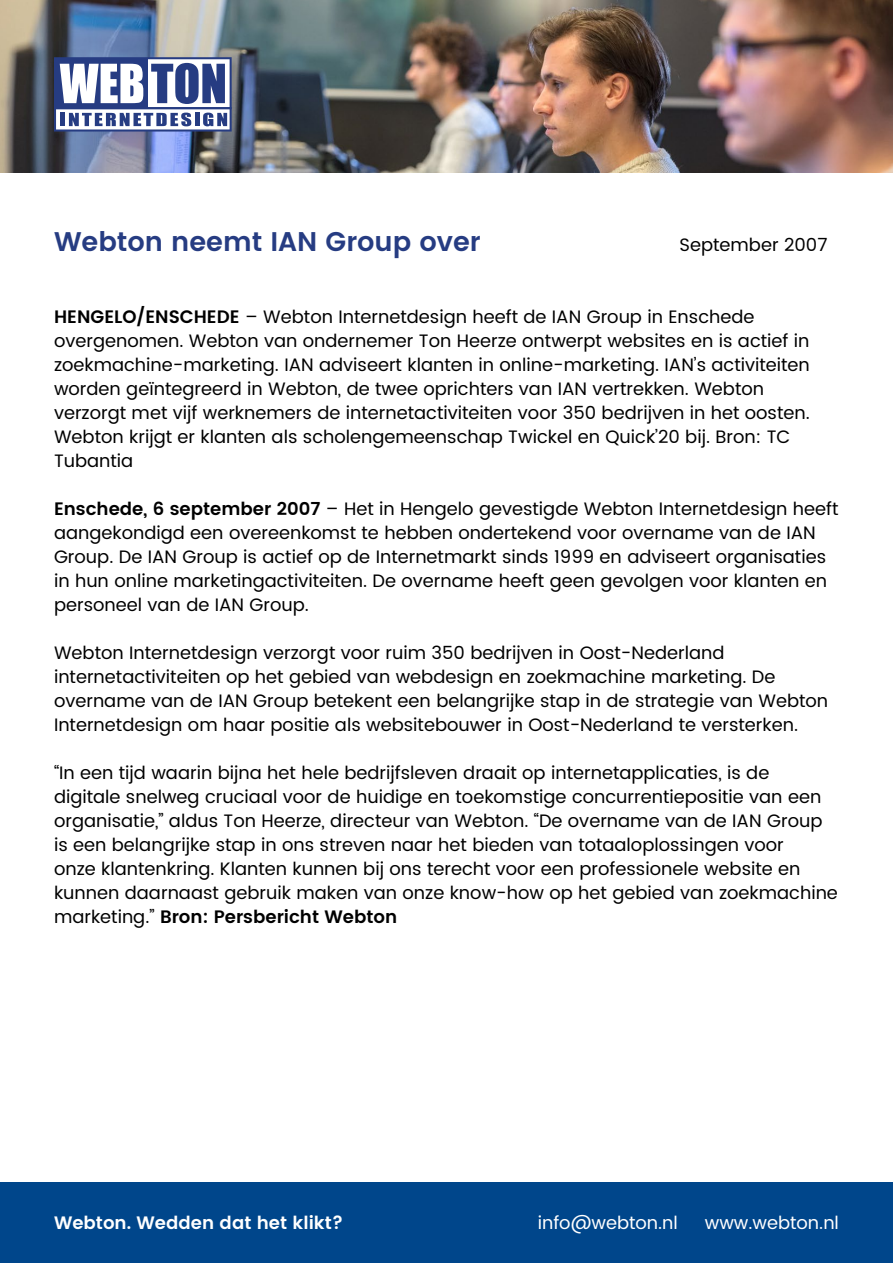
<style>
.page{position:relative;width:893px;height:1263px;background:#fff}
.page>*{position:absolute;margin:0;border:0;box-sizing:border-box;transform-origin:0 0}
.t1{font:600 27px "Poppins";color:#263c82}
.t2{font:18px/24px "Poppins";color:#000}
.t3{font:18px "Poppins";color:#fff}
.t4{font:600 18px "Poppins";color:#fff}
.s1{font-weight:600}
</style>
<div class="page">
<img style="left:0;top:0;width:893px;height:172px">
<div style="left:0;top:1182px;width:893px;height:81px;background:#00468b"></div>
<svg style="left:54px;top:57px;width:178px;height:75px"></svg>
<h1 class="t1" style="left:54px;top:221px;width:428px">Webton neemt IAN Group over</h1>
<p class="t2" style="left:679px;top:233px;width:149px">September 2007</p>
<p class="t2" style="left:54px;top:305px;width:757px"><span class="s1">HENGELO/ENSCHEDE</span> – Webton Internetdesign heeft de IAN Group in Enschede overgenomen. Webton van ondernemer Ton Heerze ontwerpt websites en is actief in zoekmachine-marketing. IAN adviseert klanten in online-marketing. IAN’s activiteiten worden geïntegreerd in Webton, de twee oprichters van IAN vertrekken. Webton verzorgt met vijf werknemers de internetactiviteiten voor 350 bedrijven in het oosten.<br>Webton krijgt er klanten als scholengemeenschap Twickel en Quick’20 bij. Bron: TC Tubantia</p>
<p class="t2" style="left:54px;top:497px;width:786px"><span class="s1">Enschede, 6 september 2007</span> – Het in Hengelo gevestigde Webton Internetdesign heeft aangekondigd een overeenkomst te hebben ondertekend voor overname van de IAN Group. De IAN Group is actief op de Internetmarkt sinds 1999 en adviseert organisaties in hun online marketingactiviteiten. De overname heeft geen gevolgen voor klanten en personeel van de IAN Group.</p>
<p class="t2" style="left:54px;top:641px;width:776px">Webton Internetdesign verzorgt voor ruim 350 bedrijven in Oost-Nederland internetactiviteiten op het gebied van webdesign en zoekmachine marketing. De overname van de IAN Group betekent een belangrijke stap in de strategie van Webton Internetdesign om haar positie als websitebouwer in Oost-Nederland te versterken.</p>
<p class="t2" style="left:54px;top:761px;width:785px">“In een tijd waarin bijna het hele bedrijfsleven draait op internetapplicaties, is de digitale snelweg cruciaal voor de huidige en toekomstige concurrentiepositie van een organisatie,” aldus Ton Heerze, directeur van Webton. “De overname van de IAN Group is een belangrijke stap in ons streven naar het bieden van totaaloplossingen voor<br>onze klantenkring. Klanten kunnen bij ons terecht voor een professionele website en kunnen daarnaast gebruik maken van onze know-how op het gebied van zoekmachine marketing.” <span class="s1">Bron: Persbericht Webton</span></p>
<p class="t4" style="left:54px;top:1209px;width:291px">Webton. Wedden dat het klikt?</p>
<p class="t3" style="left:538px;top:1210px;width:142px">info@webton.nl</p>
<p class="t3" style="left:705px;top:1210px;width:136px">www.webton.nl</p>
</div>
